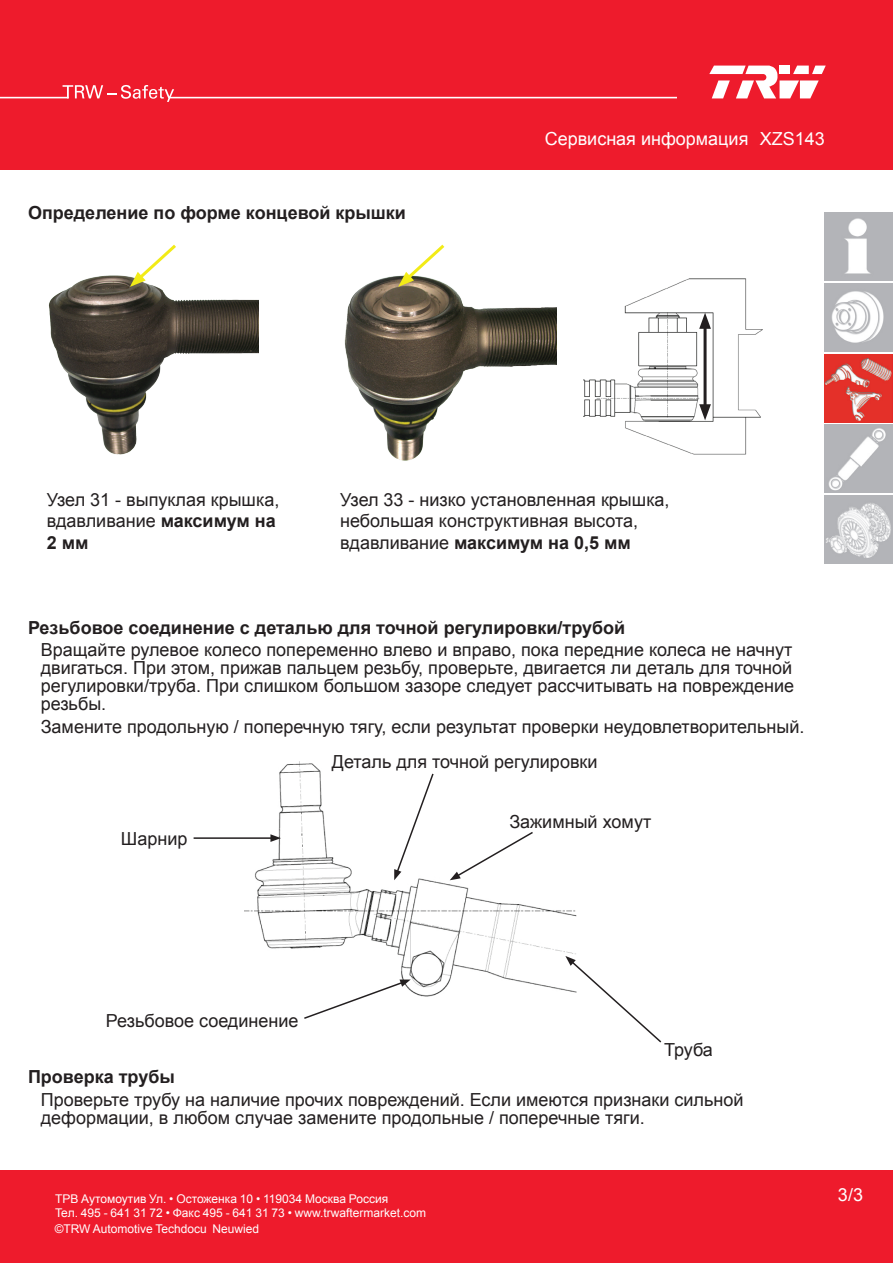
<style>
.page{position:relative;width:893px;height:1263px;background:#ee1b2c}
.page>*{position:absolute;margin:0;border:0;box-sizing:border-box;transform-origin:0 0}
.t1{font:18px/18px "Arial";color:#231f20}
.t2{font:700 18px "Arial";color:#231f20}
.t3{font:18px "Arial";color:#fff}
.t4{font:12px/14.4px "Arial";color:#fff}
.s1{font-weight:700}
</style>
<div class="page">
<svg style="left:63px;top:85px;width:111px;height:17px"></svg>
<hr style="left:0;top:97px;width:69px;height:1px;background:#fff">
<hr style="left:169px;top:97px;width:507px;height:1px;background:#fff">
<svg style="left:709px;top:66px;width:117px;height:32px"></svg>
<div style="left:0;top:171px;width:893px;height:999px;background:#fff"></div>
<img style="left:825px;top:213px;width:68px;height:68px">
<img style="left:825px;top:283px;width:68px;height:68px">
<img style="left:825px;top:354px;width:68px;height:68px">
<img style="left:825px;top:425px;width:68px;height:68px">
<img style="left:825px;top:495px;width:68px;height:68px">
<img style="left:584px;top:278px;width:179px;height:177px">
<img style="left:344px;top:276px;width:213px;height:185px">
<img style="left:48px;top:275px;width:211px;height:180px">
<hr style="left:704px;top:323px;width:3px;height:87px;background:#231f20">
<svg style="left:699px;top:313px;width:12px;height:16px"></svg>
<svg style="left:699px;top:404px;width:12px;height:16px"></svg>
<img style="left:244px;top:761px;width:333px;height:236px">
<svg style="left:302px;top:979px;width:109px;height:40px"></svg>
<svg style="left:394px;top:772px;width:41px;height:108px"></svg>
<svg style="left:450px;top:830px;width:85px;height:50px"></svg>
<hr style="left:194px;top:837px;width:79px;height:2px;background:#231f20">
<svg style="left:270px;top:834px;width:11px;height:8px"></svg>
<svg style="left:565px;top:956px;width:97px;height:87px"></svg>
<svg style="left:398px;top:244px;width:50px;height:43px"></svg>
<svg style="left:130px;top:244px;width:49px;height:43px"></svg>
<p class="t2" style="left:28px;top:201px;width:379px">Определение по форме концевой крышки</p>
<p class="t3" style="left:545px;top:127px;width:205px">Cервисная информация</p>
<p class="t3" style="left:760px;top:127px;width:67px">XZS143</p>
<p class="t1" style="left:47px;top:489px;width:234px;line-height:21.6px">Узел 31 - выпуклая крышка, вдавливание <span class="s1">максимум на<br>2 мм</span></p>
<p class="t1" style="left:340px;top:489px;width:331px;line-height:21.6px">Узел 33 - низко установленная крышка, небольшая конструктивная высота, вдавливание <span class="s1">максимум на 0,5 мм</span></p>
<p class="t2" style="left:28px;top:616px;width:599px">Резьбовое соединение с деталью для точной регулировки/трубой</p>
<p class="t1" style="left:41px;top:641px;width:755px;text-align:justify">Вращайте рулевое колесо попеременно влево и вправо, пока передние колеса не начнут двигаться. При этом, прижав пальцем резьбу, проверьте, двигается ли деталь для точной регулировки/труба. При слишком большом зазоре следует рассчитывать на повреждение резьбы.</p>
<p class="t1" style="left:41px;top:717px;width:765px">Замените продольную / поперечную тягу, если результат проверки неудовлетворительный.</p>
<p class="t1" style="left:121px;top:830px;width:68px">Шарнир</p>
<p class="t1" style="left:332px;top:753px;width:267px">Деталь для точной регулировки</p>
<p class="t1" style="left:509px;top:813px;width:143px">Зажимный хомут</p>
<p class="t1" style="left:106px;top:1012px;width:194px">Резьбовое соединение</p>
<p class="t1" style="left:664px;top:1040px;width:50px">Труба</p>
<p class="t2" style="left:28px;top:1065px;width:148px">Проверка трубы</p>
<p class="t1" style="left:41px;top:1090px;width:704px">Проверьте трубу на наличие прочих повреждений. Если имеются признаки сильной деформации, в любом случае замените продольные / поперечные тяги.</p>
<p class="t4" style="left:55px;top:1191px;width:373px">ТРВ Аутомоутив Ул. • Остоженка 10 • 119034 Москва Россия<br>Teл. 495 - 641 31 72 • Факс 495 - 641 31 73 • www.trwaftermarket.com</p>
<p class="t4" style="left:55px;top:1222px;width:206px">©TRW Automotive Techdocu Neuwied</p>
<p class="t3" style="left:838px;top:1183px;width:27px">3/3</p>
</div>
